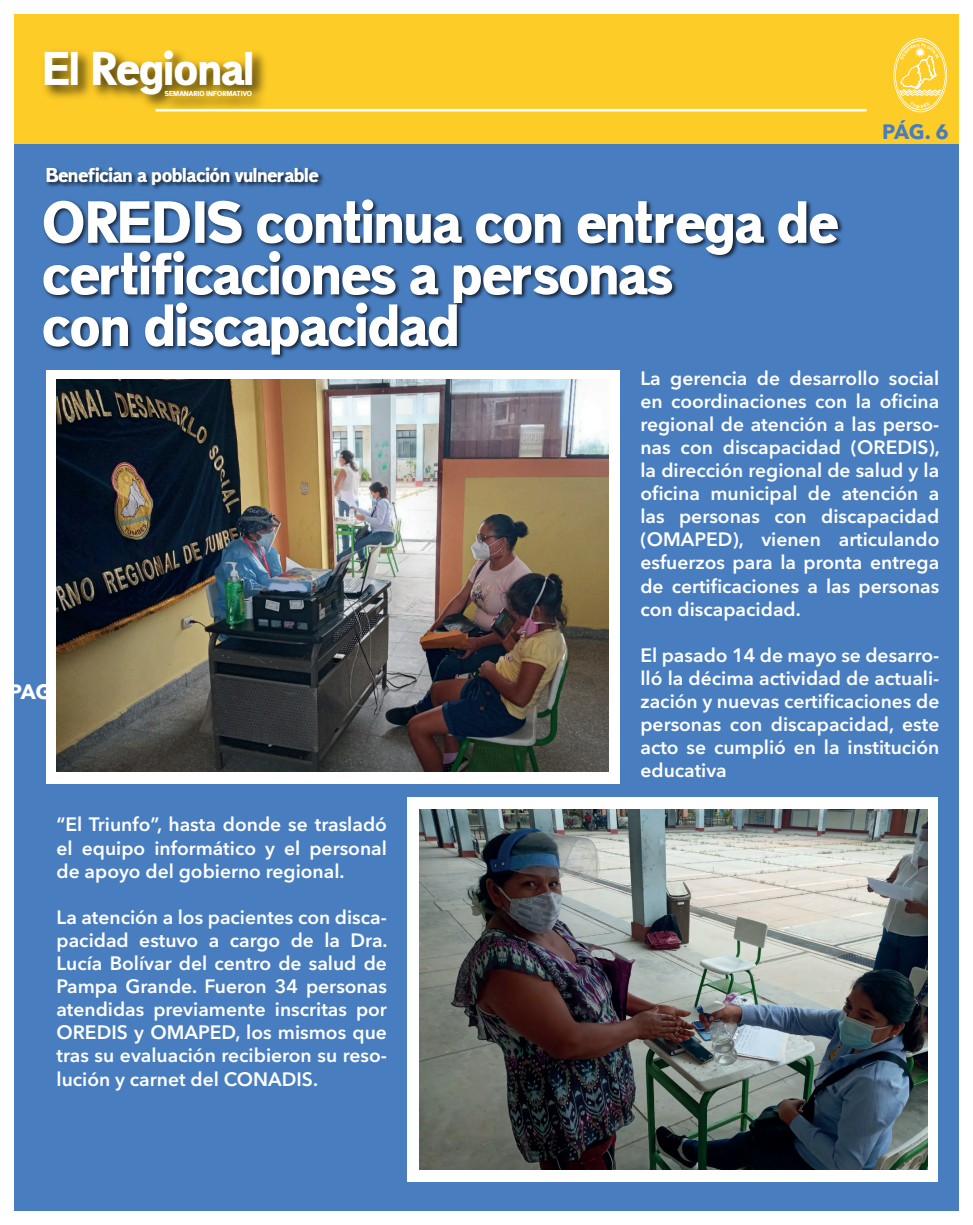
<style>
.page{position:relative;width:973px;height:1225px;background:#fff}
.page>*{position:absolute;margin:0;border:0;box-sizing:border-box;transform-origin:0 0}
.t1{font:56.88px/51.6px "Maximum Impact";color:#fff}
.t2{font:45.24px "Maximum Impact";color:#fff}
.t3{font:700 20.65px "Avenir Next LT Pro";color:#487dbf}
.t4{font:700 20.65px "Avenir Next LT Pro";color:#fff}
.t5{font:600 19.25px/23.1px "Avenir Next LT Pro";color:#fff;text-align:justify}
.t6{font:19.25px "Maximum Impact";color:#fff}
.t7{font:6.91px "Maximum Impact";color:#fff}
</style>
<div class="page">
<div style="left:14px;top:128px;width:944px;height:1083px;background:#487dbf"></div>
<div style="left:14px;top:14px;width:944px;height:129px;background:#fecc27"></div>
<img style="left:44px;top:51px;width:230px;height:61px">
<img style="left:158px;top:84px;width:113px;height:25px">
<hr style="left:156px;top:109px;width:711px;height:3px;background:#fff">
<img style="left:43px;top:199px;width:800px;height:160px">
<img style="left:46px;top:167px;width:278px;height:23px">
<div style="left:407px;top:797px;width:531px;height:385px;background:#fff"></div>
<img style="left:420px;top:810px;width:507px;height:359px">
<div style="left:46px;top:370px;width:574px;height:413px;background:#fff"></div>
<img style="left:57px;top:380px;width:552px;height:391px">
<svg style="left:894px;top:38px;width:54px;height:74px"></svg>
<h2 class="t2" style="left:43px;top:41px;width:213px">El Regional</h2>
<p class="t7" style="left:165px;top:89px;width:89px">SEMANARIO INFORMATIVO</p>
<p class="t6" style="left:46px;top:164px;width:274px">Benefician a población vulnerable</p>
<h1 class="t1" style="left:43px;top:198px;width:797px">OREDIS continua con entrega de certificaciones a personas<br>con discapacidad</h1>
<p class="t3" style="left:882px;top:119px;width:68px">PÁG. 6</p>
<p class="t4" style="left:9px;top:679px;width:68px">PAG. 1</p>
<p class="t5" style="left:57px;top:813px;width:332px">“El Triunfo”, hasta donde se trasladó el equipo informático y el personal de apoyo del gobierno regional.</p>
<p class="t5" style="left:57px;top:905px;width:333px">La atención a los pacientes con disca&shy;pacidad estuvo a cargo de la Dra.<br>Lucía Bolívar del centro de salud de Pampa Grande. Fueron 34 personas atendidas previamente inscritas por OREDIS y OMAPED, los mismos que tras su evaluación recibieron su reso&shy;lución y carnet del CONADIS.</p>
<p class="t5" style="left:640px;top:366px;width:301px">La gerencia de desarrollo social en coordinaciones con la oficina regional de atención a las perso&shy;nas con discapacidad (OREDIS), la dirección regional de salud y la oficina municipal de atención a las personas con discapacidad (OMAPED), vienen articulando esfuerzos para la pronta entrega de certificaciones a las personas con discapacidad.</p>
<p class="t5" style="left:640px;top:643px;width:300px">El pasado 14 de mayo se desarro&shy;lló la décima actividad de actuali&shy;zación y nuevas certificaciones de personas con discapacidad, este acto se cumplió en la institución educativa</p>
</div>
